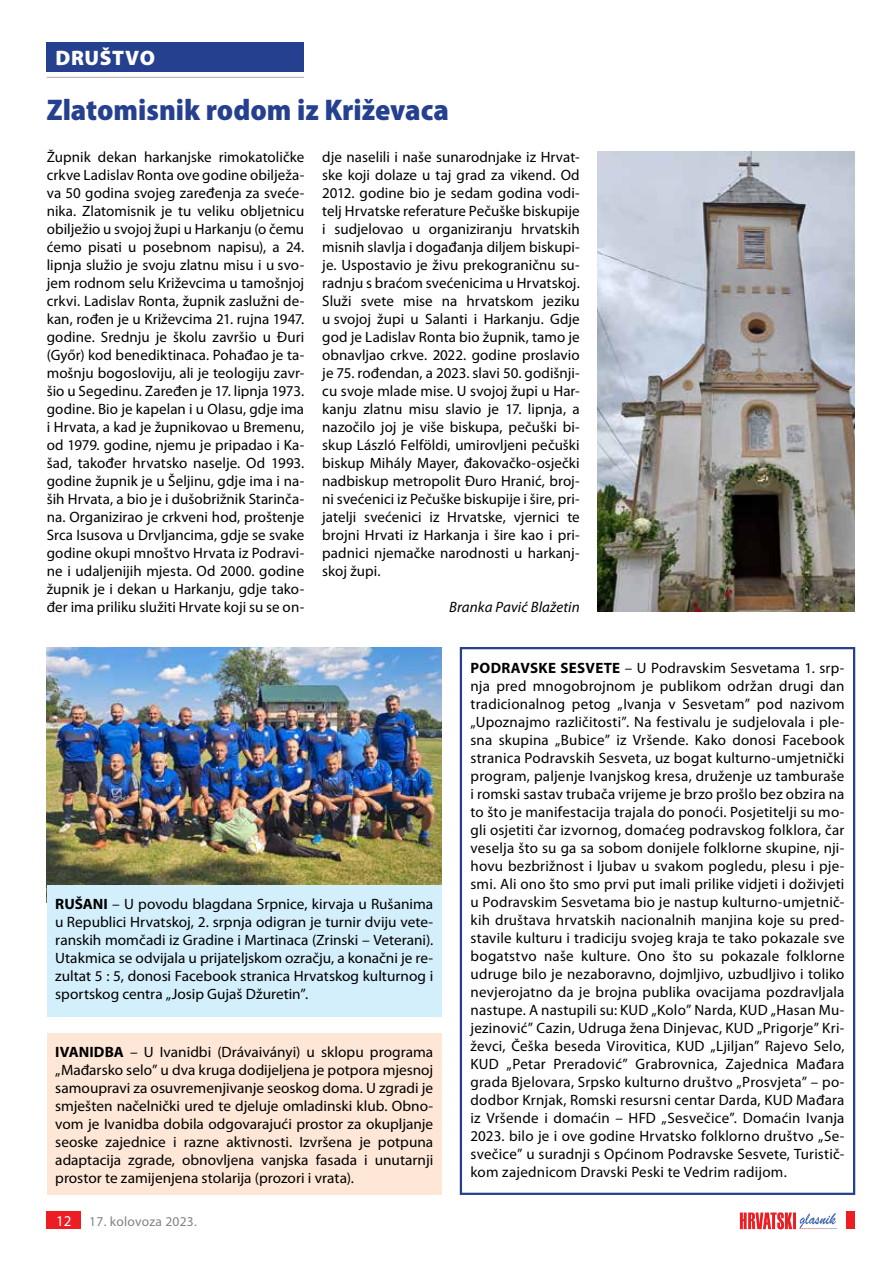
<style>
.page{position:relative;width:893px;height:1263px;background:#fff}
.page>*{position:absolute;margin:0;border:0;box-sizing:border-box;transform-origin:0 0}
.t1{font:900 semi-condensed 30px "Myriad Pro";color:#25408f}
.t2{font:900 21px "Myriad Pro";letter-spacing:.03em;color:#fff}
.t3{font:15px/18px "Myriad Pro";letter-spacing:.005em;color:#000;text-align:justify}
.t4{font:italic 15px "Myriad Pro";letter-spacing:.005em;color:#000}
.t5{font:13.5px "Myriad Pro";letter-spacing:.02em;color:#808285}
.s1{font-weight:700}
.s2{font-size:15px;color:#fff}
</style>
<div class="page">
<svg style="left:740px;top:1212px;width:96px;height:17px"></svg>
<div style="left:846px;top:1212px;width:9px;height:17px;background:#ed1d24"></div>
<div style="left:47px;top:1212px;width:34px;height:17px;background:#ed1d24"></div>
<div style="left:47px;top:43px;width:257px;height:29px;background:#25408f"></div>
<hr style="left:47px;top:77px;width:257px;height:1px;background:#a7a9ac">
<img style="left:598px;top:151px;width:257px;height:460px">
<img style="left:47px;top:647px;width:395px;height:238px">
<div style="left:47px;top:885px;width:395px;height:131px;background:#d4effc"></div>
<div style="left:47px;top:1033px;width:395px;height:162px;background:#fee7d6"></div>
<div style="left:460px;top:647px;width:395px;height:548px;border:2px solid #25408f"></div>
<h2 class="t2" style="left:55px;top:46px;width:101px">DRUŠTVO</h2>
<h1 class="t1" style="left:47px;top:93px;width:404px">Zlatomisnik rodom iz Križevaca</h1>
<p class="t3" style="left:47px;top:148px;width:259px">Župnik dekan harkanjske rimokatoličke crkve Ladislav Ronta ove godine obilježa&shy;va 50 godina svojeg zaređenja za sveće&shy;nika. Zlatomisnik je tu veliku obljetnicu obilježio u svojoj župi u Harkanju (o čemu ćemo pisati u posebnom napisu), a 24. lipnja služio je svoju zlatnu misu i u svo&shy;jem rodnom selu Križevcima u tamošnjoj crkvi. Ladislav Ronta, župnik zaslužni de&shy;kan, rođen je u Križevcima 21. rujna 1947. godine. Srednju je školu završio u Đuri (Győr) kod benediktinaca. Pohađao je ta&shy;mošnju bogosloviju, ali je teologiju zavr&shy;šio u Segedinu. Zaređen je 17. lipnja 1973. godine. Bio je kapelan i u Olasu, gdje ima i Hrvata, a kad je župnikovao u Bremenu, od 1979. godine, njemu je pripadao i Ka&shy;šad, također hrvatsko naselje. Od 1993. godine župnik je u Šeljinu, gdje ima i na&shy;ših Hrvata, a bio je i dušobrižnik Starinča&shy;na. Organizirao je crkveni hod, proštenje Srca Isusova u Drvljancima, gdje se svake godine okupi mnoštvo Hrvata iz Podravi&shy;ne i udaljenijih mjesta. Od 2000. godine župnik je i dekan u Harkanju, gdje tako&shy;đer ima priliku služiti Hrvate koji su se on-</p>
<p class="t3" style="left:322px;top:148px;width:259px">dje naselili i naše sunarodnjake iz Hrvat&shy;ske koji dolaze u taj grad za vikend. Od 2012. godine bio je sedam godina vodi&shy;telj Hrvatske referature Pečuške biskupije i sudjelovao u organiziranju hrvatskih misnih slavlja i događanja diljem biskupi&shy;je. Uspostavio je živu prekograničnu su&shy;radnju s braćom svećenicima u Hrvatskoj.<br>Služi svete mise na hrvatskom jeziku u svojoj župi u Salanti i Harkanju. Gdje god je Ladislav Ronta bio župnik, tamo je obnavljao crkve. 2022. godine proslavio je 75. rođendan, a 2023. slavi 50. godišnji&shy;cu svoje mlade mise. U svojoj župi u Har&shy;kanju zlatnu misu slavio je 17. lipnja, a nazočilo joj je više biskupa, pečuški bi&shy;skup László Felföldi, umirovljeni pečuški biskup Mihály Mayer, đakovačko-osječki nadbiskup metropolit Đuro Hranić, broj&shy;ni svećenici iz Pečuške biskupije i šire, pri&shy;jatelji svećenici iz Hrvatske, vjernici te brojni Hrvati iz Harkanja i šire kao i pri&shy;padnici njemačke narodnosti u harkanj&shy;skoj župi.</p>
<p class="t4" style="left:449px;top:598px;width:132px">Branka Pavić Blažetin</p>
<p class="t3" style="left:55px;top:895px;width:379px"><span class="s1">RUŠANI</span> – U povodu blagdana Srpnice, kirvaja u Rušanima u Republici Hrvatskoj, 2. srpnja odigran je turnir dviju vete&shy;ranskih momčadi iz Gradine i Martinaca (Zrinski – Veterani).<br>Utakmica se odvijala u prijateljskom ozračju, a konačni je re&shy;zultat 5 : 5, donosi Facebook stranica Hrvatskog kulturnog i sportskog centra „Josip Gujaš Džuretin”.</p>
<p class="t3" style="left:55px;top:1043px;width:379px"><span class="s1">IVANIDBA</span> – U Ivanidbi (Drávaiványi) u sklopu programa „Mađarsko selo” u dva kruga dodijeljena je potpora mjesnoj samoupravi za osuvremenjivanje seoskog doma. U zgradi je smješten načelnički ured te djeluje omladinski klub. Obno&shy;vom je Ivanidba dobila odgovarajući prostor za okupljanje seoske zajednice i razne aktivnosti. Izvršena je potpuna adaptacija zgrade, obnovljena vanjska fasada i unutarnji prostor te zamijenjena stolarija (prozori i vrata).</p>
<p class="t5" style="left:56px;top:1213px;width:142px"><span class="s2">12</span> 17. kolovoza 2023.</p>
<p class="t3" style="left:470px;top:659px;width:375px"><span class="s1">PODRAVSKE SESVETE</span> – U Podravskim Sesvetama 1. srp&shy;nja pred mnogobrojnom je publikom održan drugi dan tradicionalnog petog „Ivanja v Sesvetam” pod nazivom „Upoznajmo različitosti”. Na festivalu je sudjelovala i ple&shy;sna skupina „Bubice” iz Vršende. Kako donosi Facebook stranica Podravskih Sesveta, uz bogat kulturno-umjetnički program, paljenje Ivanjskog kresa, druženje uz tamburaše i romski sastav trubača vrijeme je brzo prošlo bez obzira na to što je manifestacija trajala do ponoći. Posjetitelji su mo&shy;gli osjetiti čar izvornog, domaćeg podravskog folklora, čar veselja što su ga sa sobom donijele folklorne skupine, nji&shy;hovu bezbrižnost i ljubav u svakom pogledu, plesu i pje&shy;smi. Ali ono što smo prvi put imali prilike vidjeti i doživjeti u Podravskim Sesvetama bio je nastup kulturno-umjetnič&shy;kih društava hrvatskih nacionalnih manjina koje su pred&shy;stavile kulturu i tradiciju svojeg kraja te tako pokazale sve bogatstvo naše kulture. Ono što su pokazale folklorne udruge bilo je nezaboravno, dojmljivo, uzbudljivo i toliko nevjerojatno da je brojna publika ovacijama pozdravljala nastupe. A nastupili su: KUD „Kolo” Narda, KUD „Hasan Mu&shy;jezinović” Cazin, Udruga žena Dinjevac, KUD „Prigorje” Kri&shy;ževci, Češka beseda Virovitica, KUD „Ljiljan” Rajevo Selo, KUD „Petar Preradović” Grabrovnica, Zajednica Mađara grada Bjelovara, Srpsko kulturno društvo „Prosvjeta” – po&shy;dodbor Krnjak, Romski resursni centar Darda, KUD Mađara iz Vršende i domaćin – HFD „Sesvečice”. Domaćin Ivanja 2023. bilo je i ove godine Hrvatsko folklorno društvo „Se&shy;svečice” u suradnji s Općinom Podravske Sesvete, Turistič&shy;kom zajednicom Dravski Peski te Vedrim radijom.</p>
</div>
